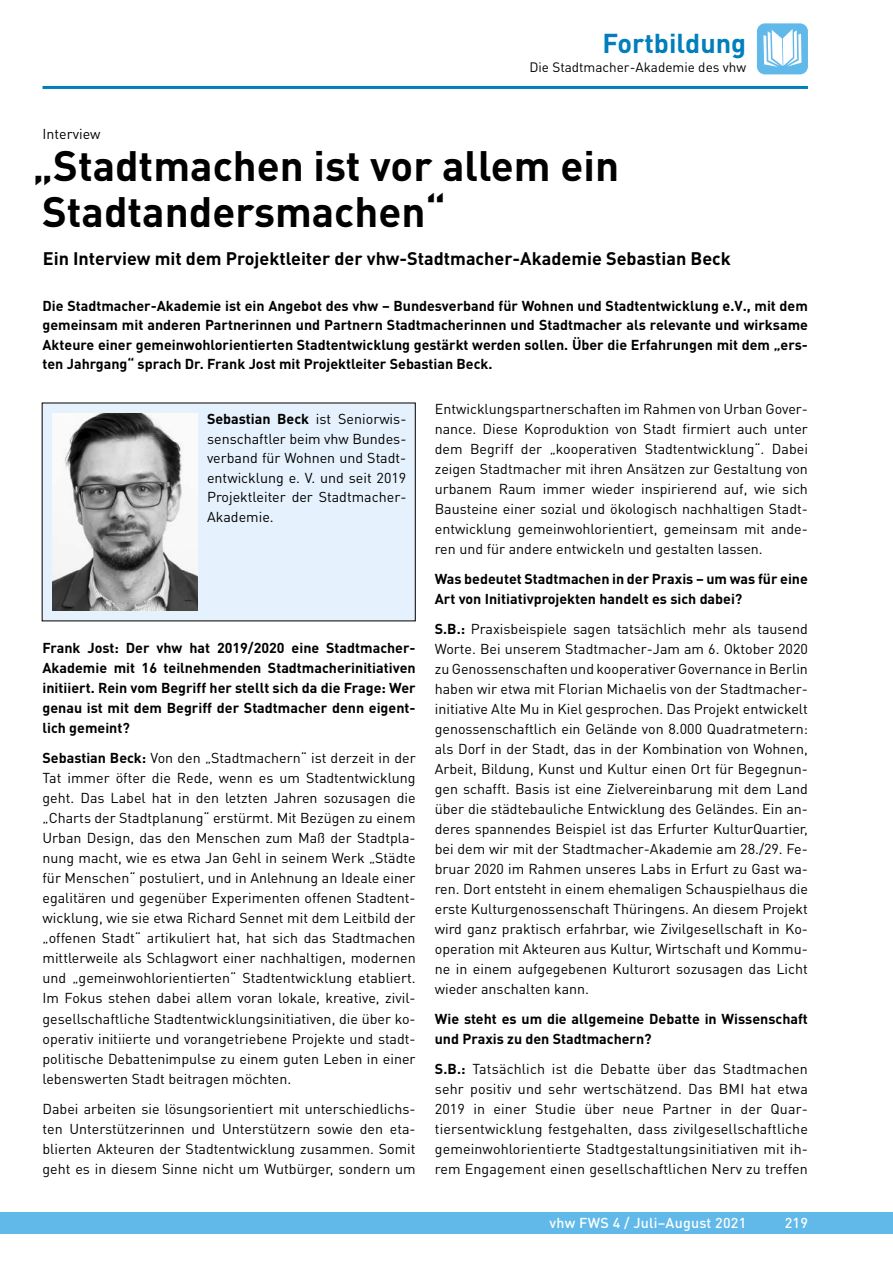
<style>
.page{position:relative;width:893px;height:1263px;background:#fff}
.page>*{position:absolute;margin:0;border:0;box-sizing:border-box;transform-origin:0 0}
.t1{font:700 42px/46.5px "DIN Pro";color:#000}
.t2{font:700 27px "DIN Pro";color:#007fbc}
.t3{font:700 18px "DIN Pro";color:#000}
.t4{font:14.25px/20px "DIN Pro";color:#000;text-align:justify}
.t5{font:700 14.25px/20.1px "DIN Pro";color:#000;text-align:justify}
.t6{font:500 14.25px "DIN Pro";letter-spacing:.015em;color:#fff}
.t7{font:13.5px "DIN Pro";color:#000}
.s1{font-weight:700}
</style>
<div class="page">
<div style="left:0;top:1212px;width:893px;height:21px;background:#61b9e9"></div>
<hr style="left:43px;top:86px;width:765px;height:3px;background:#007fbc">
<div style="left:757px;top:23px;width:51px;height:51px;background:#61b9e9;border-radius:8px"></div>
<svg style="left:763px;top:29px;width:38px;height:38px"></svg>
<div style="left:42px;top:403px;width:373px;height:218px;background:#e5f1fc"></div>
<img style="left:53px;top:413px;width:145px;height:198px">
<p class="t4" style="left:43px;top:123px;width:59px">Interview</p>
<h2 class="t2" style="left:602px;top:25px;width:145px">Fortbildung</h2>
<p class="t7" style="left:529px;top:58px;width:218px">Die Stadtmacher-Akademie des vhw</p>
<h1 class="t1" style="left:33px;top:141px;width:588px">„Stadtmachen ist vor allem ein<br>Stadtandersmachen“</h1>
<p class="t3" style="left:43px;top:246px;width:690px">Ein Interview mit dem Projektleiter der vhw-Stadtmacher-Akademie Sebastian Beck</p>
<p class="t5" style="left:43px;top:295px;width:767px;line-height:19.5px">Die Stadtmacher-Akademie ist ein Angebot des vhw – Bundesverband für Wohnen und Stadtentwicklung e.V., mit dem gemeinsam mit anderen Partnerinnen und Partnern Stadtmacherinnen und Stadtmacher als relevante und wirksame Akteure einer gemeinwohlorientierten Stadtentwicklung gestärkt werden sollen. Über die Erfahrungen mit dem „ers&shy;ten Jahrgang“ sprach Dr. Frank Jost mit Projektleiter Sebastian Beck.</p>
<p class="t4" style="left:207px;top:409px;width:201px;line-height:19.5px"><span class="s1">Sebastian Beck</span> ist Seniorwis&shy;senschaftler beim vhw Bundes&shy;verband für Wohnen und Stadt&shy;entwicklung e. V. und seit 2019<br>Projektleiter der Stadtmacher-Akademie.</p>
<p class="t5" style="left:43px;top:637px;width:375px">Frank Jost: Der vhw hat 2019/2020 eine Stadtmacher-Akademie mit 16 teilnehmenden Stadtmacherinitiativen initiiert. Rein vom Begriff her stellt sich da die Frage: Wer genau ist mit dem Begriff der Stadtmacher denn eigent&shy;lich gemeint?</p>
<p class="t4" style="left:43px;top:747px;width:375px"><span class="s1">Sebastian Beck:</span> Von den „Stadtmachern“ ist derzeit in der Tat immer öfter die Rede, wenn es um Stadtentwicklung geht. Das Label hat in den letzten Jahren sozusagen die „Charts der Stadtplanung“ erstürmt. Mit Bezügen zu einem Urban Design, das den Menschen zum Maß der Stadtpla&shy;nung macht, wie es etwa Jan Gehl in seinem Werk „Städte für Menschen“ postuliert, und in Anlehnung an Ideale einer egalitären und gegenüber Experimenten offenen Stadtent&shy;wicklung, wie sie etwa Richard Sennet mit dem Leitbild der „offenen Stadt“ artikuliert hat, hat sich das Stadtmachen mittlerweile als Schlagwort einer nachhaltigen, modernen und „gemeinwohlorientierten“ Stadtentwicklung etabliert.<br>Im Fokus stehen dabei allem voran lokale, kreative, zivil&shy;gesellschaftliche Stadtentwicklungsinitiativen, die über ko&shy;operativ initiierte und vorangetriebene Projekte und stadt&shy;politische Debattenimpulse zu einem guten Leben in einer lebenswerten Stadt beitragen möchten.</p>
<p class="t4" style="left:43px;top:1098px;width:375px">Dabei arbeiten sie lösungsorientiert mit unterschiedlichs&shy;ten Unterstützerinnen und Unterstützern sowie den eta&shy;blierten Akteuren der Stadtentwicklung zusammen. Somit geht es in diesem Sinne nicht um Wutbürger, sondern um</p>
<p class="t4" style="left:435px;top:398px;width:375px">Entwicklungspartnerschaften im Rahmen von Urban Gover&shy;nance. Diese Koproduktion von Stadt firmiert auch unter dem Begriff der „kooperativen Stadtentwicklung“. Dabei zeigen Stadtmacher mit ihren Ansätzen zur Gestaltung von urbanem Raum immer wieder inspirierend auf, wie sich Bausteine einer sozial und ökologisch nachhaltigen Stadt&shy;entwicklung gemeinwohlorientiert, gemeinsam mit ande&shy;ren und für andere entwickeln und gestalten lassen.</p>
<p class="t5" style="left:435px;top:568px;width:375px">Was bedeutet Stadtmachen in der Praxis – um was für eine<br>Art von Initiativprojekten handelt es sich dabei?</p>
<p class="t4" style="left:435px;top:618px;width:375px"><span class="s1">S.B.:</span> Praxisbeispiele sagen tatsächlich mehr als tausend Worte. Bei unserem Stadtmacher-Jam am 6. Oktober 2020 zu Genossenschaften und kooperativer Governance in Berlin haben wir etwa mit Florian Michaelis von der Stadtmacher&shy;initiative Alte Mu in Kiel gesprochen. Das Projekt entwickelt genossenschaftlich ein Gelände von 8.000 Quadratmetern: als Dorf in der Stadt, das in der Kombination von Wohnen, Arbeit, Bildung, Kunst und Kultur einen Ort für Begegnun&shy;gen schafft. Basis ist eine Zielvereinbarung mit dem Land über die städtebauliche Entwicklung des Geländes. Ein an&shy;deres spannendes Beispiel ist das Erfurter KulturQuartier, bei dem wir mit der Stadtmacher-Akademie am 28./29. Fe&shy;bruar 2020 im Rahmen unseres Labs in Erfurt zu Gast wa&shy;ren. Dort entsteht in einem ehemaligen Schauspielhaus die erste Kulturgenossenschaft Thüringens. An diesem Projekt wird ganz praktisch erfahrbar, wie Zivilgesellschaft in Ko&shy;operation mit Akteuren aus Kultur, Wirtschaft und Kommu&shy;ne in einem aufgegebenen Kulturort sozusagen das Licht wieder anschalten kann.</p>
<p class="t5" style="left:435px;top:1008px;width:375px">Wie steht es um die allgemeine Debatte in Wissenschaft und Praxis zu den Stadtmachern?</p>
<p class="t4" style="left:435px;top:1058px;width:375px"><span class="s1">S.B.:</span> Tatsächlich ist die Debatte über das Stadtmachen sehr positiv und sehr wertschätzend. Das BMI hat etwa 2019 in einer Studie über neue Partner in der Quar&shy;tiersentwicklung festgehalten, dass zivilgesellschaftliche gemeinwohlorientierte Stadtgestaltungsinitiativen mit ih&shy;rem Engagement einen gesellschaftlichen Nerv zu treffen</p>
<p class="t6" style="left:550px;top:1213px;width:198px">vhw FWS 4 / Juli–August 2021</p>
<p class="t6" style="left:785px;top:1213px;width:25px">219</p>
</div>
